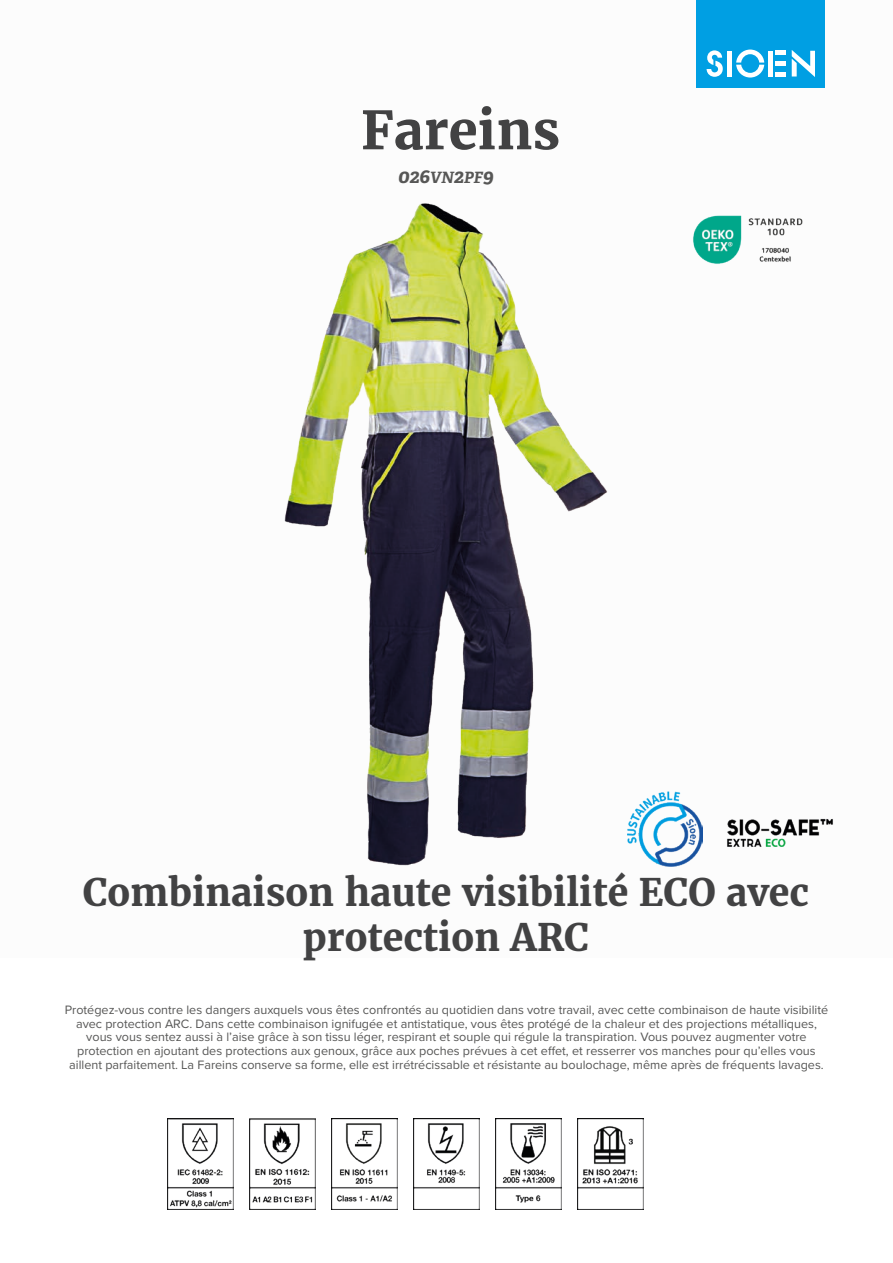
<style>
.page{position:relative;width:893px;height:1263px;background:#fff}
.page>*{position:absolute;margin:0;border:0;box-sizing:border-box;transform-origin:0 0}
.t1{font:700 52.5px "Merriweather";color:#424243}
.t2{font:700 37.5px/45px "Merriweather";color:#424243;text-align:center}
.t3{font:italic 700 19.5px "Adelle";color:#575756}
.t4{font:12.6px/13.6px "Proxima Nova";color:#575756;text-align:center}
.s1{font-size:15.6px}
</style>
<div class="page">
<div style="left:697px;top:0;width:128px;height:88px;background:#009fe3"></div>
<svg style="left:707px;top:50px;width:16px;height:27px"></svg>
<svg style="left:736px;top:50px;width:28px;height:28px"></svg>
<div style="left:727px;top:51px;width:5px;height:26px;background:#fff"></div>
<div style="left:768px;top:51px;width:5px;height:26px;background:#fff"></div>
<div style="left:775px;top:72px;width:11px;height:5px;background:#fff"></div>
<div style="left:775px;top:61px;width:11px;height:5px;background:#fff"></div>
<hr style="left:775px;top:51px;width:11px;height:4px;background:#fff">
<svg style="left:792px;top:50px;width:23px;height:27px"></svg>
<img style="left:727px;top:818px;width:106px;height:29px">
<img style="left:688px;top:807px;width:15px;height:55px">
<img style="left:693px;top:215px;width:110px;height:49px">
<img style="left:167px;top:1118px;width:66px;height:92px">
<img style="left:249px;top:1118px;width:66px;height:92px">
<img style="left:331px;top:1118px;width:66px;height:92px">
<img style="left:413px;top:1118px;width:67px;height:92px">
<img style="left:495px;top:1118px;width:67px;height:92px">
<img style="left:577px;top:1118px;width:67px;height:92px">
<img style="left:284px;top:203px;width:404px;height:664px">
<h1 class="t1" style="left:361px;top:95px;width:201px">Fareins</h1>
<h3 class="t3" style="left:398px;top:164px;width:97px">026<span class="s1">VN</span>2<span class="s1">PF</span>9</h3>
<h2 class="t2" style="left:83px;top:869px;width:728px">Combinaison haute visibilité ECO avec protection ARC</h2>
<p class="t4" style="left:65px;top:1002px;width:765px">Protégez-vous contre les dangers auxquels vous êtes confrontés au quotidien dans votre travail, avec cette combinaison de haute visibilité avec protection ARC. Dans cette combinaison ignifugée et antistatique, vous êtes protégé de la chaleur et des projections métalliques, vous vous sentez aussi à l’aise grâce à son tissu léger, respirant et souple qui régule la transpiration. Vous pouvez augmenter votre protection en ajoutant des protections aux genoux, grâce aux poches prévues à cet effet, et resserrer vos manches pour qu’elles vous aillent parfaitement. La Fareins conserve sa forme, elle est irrétrécissable et résistante au boulochage, même après de fréquents lavages.</p>
</div>
